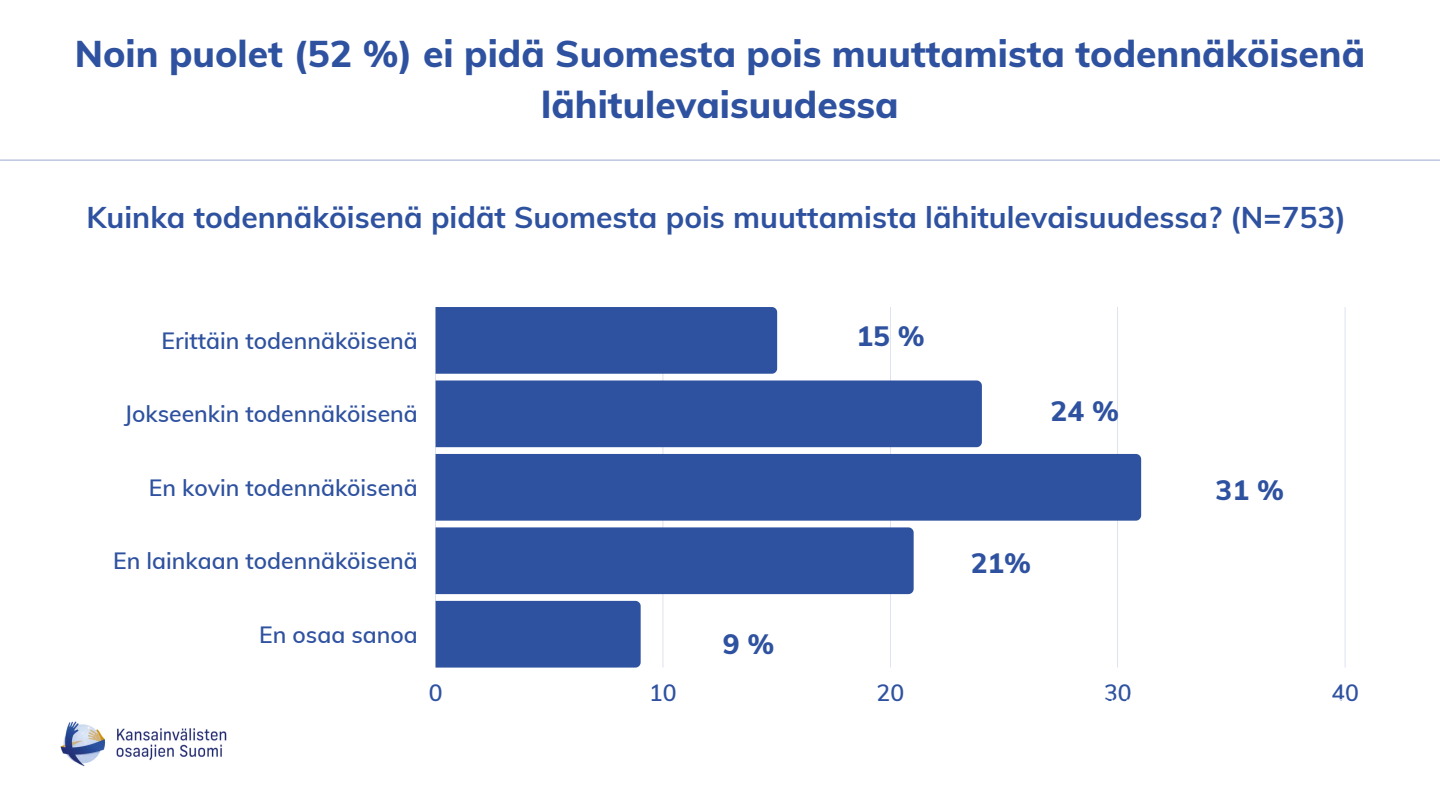
<style>
.page{position:relative;width:1440px;height:810px;background:#fff}
.page>*{position:absolute;margin:0;border:0;box-sizing:border-box;transform-origin:0 0}
.t1{font:800 37.2px/51.8px "Muli";color:#2f52a0;text-align:center}
.t2{font:700 30px "Muli";color:#2f52a0}
.t3{font:800 28px "Muli";color:#2f52a0}
.t4{font:600 23px "Muli";color:#2f52a0}
</style>
<div class="page">
<hr style="left:0;top:160px;width:1440px;height:1px;background:#2f52a0">
<hr style="left:435px;top:307px;width:1px;height:361px;background:#2f52a0">
<hr style="left:663px;top:307px;width:1px;height:361px;background:#2f52a0">
<hr style="left:890px;top:307px;width:1px;height:361px;background:#2f52a0">
<hr style="left:1117px;top:307px;width:1px;height:361px;background:#2f52a0">
<hr style="left:1345px;top:307px;width:1px;height:361px;background:#2f52a0">
<div style="left:436px;top:307px;width:341px;height:67px;background:#2f52a0"></div>
<div style="left:436px;top:380px;width:546px;height:67px;background:#2f52a0"></div>
<div style="left:436px;top:454px;width:705px;height:67px;background:#2f52a0"></div>
<div style="left:436px;top:527px;width:478px;height:67px;background:#2f52a0"></div>
<div style="left:436px;top:601px;width:205px;height:67px;background:#2f52a0"></div>
<img style="left:60px;top:721px;width:167px;height:45px">
<h1 class="t1" style="left:75px;top:27px;width:1292px">Noin puolet (52 %) ei pidä Suomesta pois muuttamista todennäköisenä lähitulevaisuudessa</h1>
<h2 class="t2" style="left:87px;top:198px;width:1261px">Kuinka todennäköisenä pidät Suomesta pois muuttamista lähitulevaisuudessa? (N=753)</h2>
<p class="t4" style="left:161px;top:326px;width:258px">Erittäin todennäköisenä</p>
<p class="t3" style="left:857px;top:318px;width:70px">15 %</p>
<p class="t4" style="left:124px;top:399px;width:295px">Jokseenkin todennäköisenä</p>
<p class="t3" style="left:1051px;top:393px;width:70px">24 %</p>
<p class="t4" style="left:149px;top:473px;width:271px">En kovin todennäköisenä</p>
<p class="t3" style="left:1216px;top:472px;width:70px">31 %</p>
<p class="t4" style="left:113px;top:546px;width:306px">En lainkaan todennäköisenä</p>
<p class="t3" style="left:971px;top:545px;width:62px">21%</p>
<p class="t4" style="left:259px;top:619px;width:160px">En osaa sanoa</p>
<p class="t3" style="left:723px;top:626px;width:53px">9 %</p>
<p class="t4" style="left:429px;top:678px;width:15px">0</p>
<p class="t4" style="left:649px;top:678px;width:29px">10</p>
<p class="t4" style="left:877px;top:678px;width:29px">20</p>
<p class="t4" style="left:1104px;top:678px;width:29px">30</p>
<p class="t4" style="left:1331px;top:678px;width:29px">40</p>
</div>
